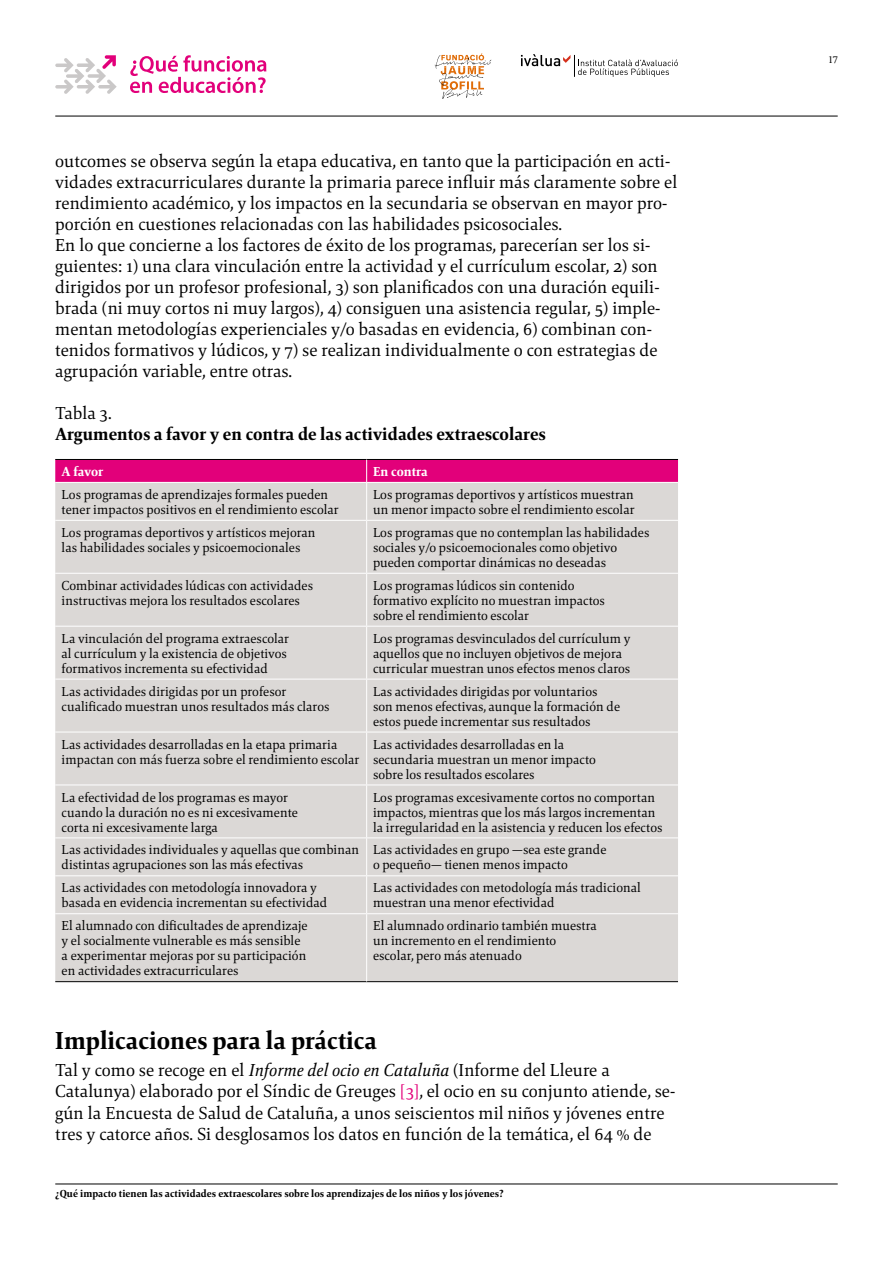
<style>
.page{position:relative;width:893px;height:1263px;background:#fff}
.page>*{position:absolute;margin:0;border:0;box-sizing:border-box;transform-origin:0 0}
.t1{font:800 25.5px "Mangan Nova";color:#000}
.t2{font:18px/21px "Mangan Nova";color:#000}
.t3{font:800 18px "Mangan Nova";color:#000}
.t4{font:13.5px/15px "Mangan Nova";color:#000}
.t5{font:800 13.5px "Mangan Nova";letter-spacing:-.005em;color:#fff}
.t6{font:800 10.5px "Mangan Nova";color:#000}
.t7{font:10.5px "Mangan Nova";color:#000}
.s1{font-style:italic}
.s2{color:#e2007a}
</style>
<div class="page">
<hr style="left:55px;top:1184px;width:783px;height:1px;background:#000">
<hr style="left:55px;top:116px;width:783px;height:1px;background:#000">
<svg style="left:435px;top:53px;width:56px;height:46px"></svg>
<svg style="left:521px;top:54px;width:157px;height:23px"></svg>
<svg style="left:55px;top:55px;width:62px;height:39px"></svg>
<svg style="left:130px;top:55px;width:136px;height:38px"></svg>
<div style="left:55px;top:483px;width:623px;height:498px;background:#dbd8d6"></div>
<hr style="left:55px;top:981px;width:312px;height:1px;background:#000">
<hr style="left:367px;top:981px;width:311px;height:1px;background:#000">
<svg style="left:55px;top:459px;width:623px;height:23px;background:#d80175"></svg>
<hr style="left:366px;top:483px;width:1px;height:37px;background:#fff">
<hr style="left:55px;top:520px;width:312px;height:1px;background:#fff">
<hr style="left:367px;top:520px;width:311px;height:1px;background:#fff">
<hr style="left:366px;top:521px;width:1px;height:52px;background:#fff">
<hr style="left:55px;top:573px;width:312px;height:1px;background:#fff">
<hr style="left:367px;top:573px;width:311px;height:1px;background:#fff">
<hr style="left:366px;top:574px;width:1px;height:52px;background:#fff">
<hr style="left:55px;top:626px;width:312px;height:1px;background:#fff">
<hr style="left:367px;top:626px;width:311px;height:1px;background:#fff">
<hr style="left:366px;top:627px;width:1px;height:52px;background:#fff">
<hr style="left:55px;top:679px;width:312px;height:1px;background:#fff">
<hr style="left:367px;top:679px;width:311px;height:1px;background:#fff">
<hr style="left:366px;top:679px;width:1px;height:53px;background:#fff">
<hr style="left:55px;top:732px;width:312px;height:1px;background:#fff">
<hr style="left:367px;top:732px;width:311px;height:1px;background:#fff">
<hr style="left:366px;top:732px;width:1px;height:52px;background:#fff">
<hr style="left:55px;top:784px;width:312px;height:1px;background:#fff">
<hr style="left:367px;top:784px;width:311px;height:1px;background:#fff">
<hr style="left:366px;top:785px;width:1px;height:52px;background:#fff">
<hr style="left:55px;top:837px;width:312px;height:1px;background:#fff">
<hr style="left:367px;top:837px;width:311px;height:1px;background:#fff">
<hr style="left:366px;top:838px;width:1px;height:37px;background:#fff">
<hr style="left:55px;top:875px;width:312px;height:1px;background:#fff">
<hr style="left:367px;top:875px;width:311px;height:1px;background:#fff">
<hr style="left:366px;top:876px;width:1px;height:37px;background:#fff">
<hr style="left:55px;top:913px;width:312px;height:1px;background:#fff">
<hr style="left:367px;top:913px;width:311px;height:1px;background:#fff">
<hr style="left:366px;top:914px;width:1px;height:67px;background:#fff">
<p class="t2" style="left:55px;top:150px;width:624px">outcomes se observa según la etapa educativa, en tanto que la participación en acti&shy;vidades extracurriculares durante la primaria parece influir más claramente sobre el rendimiento académico, y los impactos en la secundaria se observan en mayor pro&shy;porción en cuestiones relacionadas con las habilidades psicosociales.<br>En lo que concierne a los factores de éxito de los programas, parecerían ser los si&shy;guientes: 1) una clara vinculación entre la actividad y el currículum escolar, 2) son dirigidos por un profesor profesional, 3) son planificados con una duración equili&shy;brada (ni muy cortos ni muy largos), 4) consiguen una asistencia regular, 5) imple&shy;mentan metodologías experienciales y/o basadas en evidencia, 6) combinan con&shy;tenidos formativos y lúdicos, y 7) se realizan individualmente o con estrategias de agrupación variable, entre otras.</p>
<h2 class="t2" style="left:55px;top:402px;width:58px">Tabla 3.</h2>
<h2 class="t3" style="left:55px;top:422px;width:492px">Argumentos a favor y en contra de las actividades extraescolares</h2>
<p class="t5" style="left:62px;top:463px;width:43px">A favor</p>
<p class="t5" style="left:373px;top:463px;width:56px">En contra</p>
<p class="t4" style="left:62px;top:487px;width:279px">Los programas de aprendizajes formales pueden tener impactos positivos en el rendimiento escolar</p>
<p class="t4" style="left:373px;top:487px;width:263px">Los programas deportivos y artísticos muestran un menor impacto sobre el rendimiento escolar</p>
<p class="t4" style="left:62px;top:525px;width:255px">Los programas deportivos y artísticos mejoran las habilidades sociales y psicoemocionales</p>
<p class="t4" style="left:373px;top:525px;width:278px">Los programas que no contemplan las habilidades sociales y/o psicoemocionales como objetivo pueden comportar dinámicas no deseadas</p>
<p class="t4" style="left:62px;top:578px;width:253px">Combinar actividades lúdicas con actividades instructivas mejora los resultados escolares</p>
<p class="t4" style="left:373px;top:578px;width:233px">Los programas lúdicos sin contenido formativo explícito no muestran impactos sobre el rendimiento escolar</p>
<p class="t4" style="left:62px;top:631px;width:229px">La vinculación del programa extraescolar al currículum y la existencia de objetivos formativos incrementa su efectividad</p>
<p class="t4" style="left:373px;top:631px;width:259px">Los programas desvinculados del currículum y aquellos que no incluyen objetivos de mejora curricular muestran unos efectos menos claros</p>
<p class="t4" style="left:62px;top:683px;width:269px">Las actividades dirigidas por un profesor cualificado muestran unos resultados más claros</p>
<p class="t4" style="left:373px;top:683px;width:249px">Las actividades dirigidas por voluntarios son menos efectivas, aunque la formación de estos puede incrementar sus resultados</p>
<p class="t4" style="left:62px;top:736px;width:299px">Las actividades desarrolladas en la etapa primaria impactan con más fuerza sobre el rendimiento escolar</p>
<p class="t4" style="left:373px;top:736px;width:224px">Las actividades desarrolladas en la secundaria muestran un menor impacto sobre los resultados escolares</p>
<p class="t4" style="left:62px;top:789px;width:238px">La efectividad de los programas es mayor cuando la duración no es ni excesivamente corta ni excesivamente larga</p>
<p class="t4" style="left:373px;top:789px;width:291px">Los programas excesivamente cortos no comportan impactos, mientras que los más largos incrementan la irregularidad en la asistencia y reducen los efectos</p>
<p class="t4" style="left:62px;top:842px;width:299px">Las actividades individuales y aquellas que combinan distintas agrupaciones son las más efectivas</p>
<p class="t4" style="left:373px;top:842px;width:235px">Las actividades en grupo —sea este grande o pequeño— tienen menos impacto</p>
<p class="t4" style="left:62px;top:880px;width:267px">Las actividades con metodología innovadora y basada en evidencia incrementan su efectividad</p>
<p class="t4" style="left:373px;top:880px;width:269px">Las actividades con metodología más tradicional muestran una menor efectividad</p>
<p class="t4" style="left:62px;top:918px;width:248px">El alumnado con dificultades de aprendizaje y el socialmente vulnerable es más sensible a experimentar mejoras por su participación en actividades extracurriculares</p>
<p class="t4" style="left:373px;top:918px;width:225px">El alumnado ordinario también muestra un incremento en el rendimiento escolar, pero más atenuado</p>
<h1 class="t1" style="left:55px;top:1024px;width:323px">Implicaciones para la práctica</h1>
<p class="t2" style="left:55px;top:1060px;width:621px">Tal y como se recoge en el <span class="s1">Informe del ocio en Cataluña</span> (Informe del Lleure a Catalunya) elaborado por el Síndic de Greuges <span class="s2">[3]</span>, el ocio en su conjunto atiende, se&shy;gún la Encuesta de Salud de Cataluña, a unos seiscientos mil niños y jóvenes entre tres y catorce años. Si desglosamos los datos en función de la temática, el 64 % de</p>
<p class="t6" style="left:55px;top:1187px;width:450px">¿Qué impacto tienen las actividades extraescolares sobre los aprendizajes de los niños y los jóvenes?</p>
<p class="t7" style="left:828px;top:53px;width:11px">17</p>
</div>
